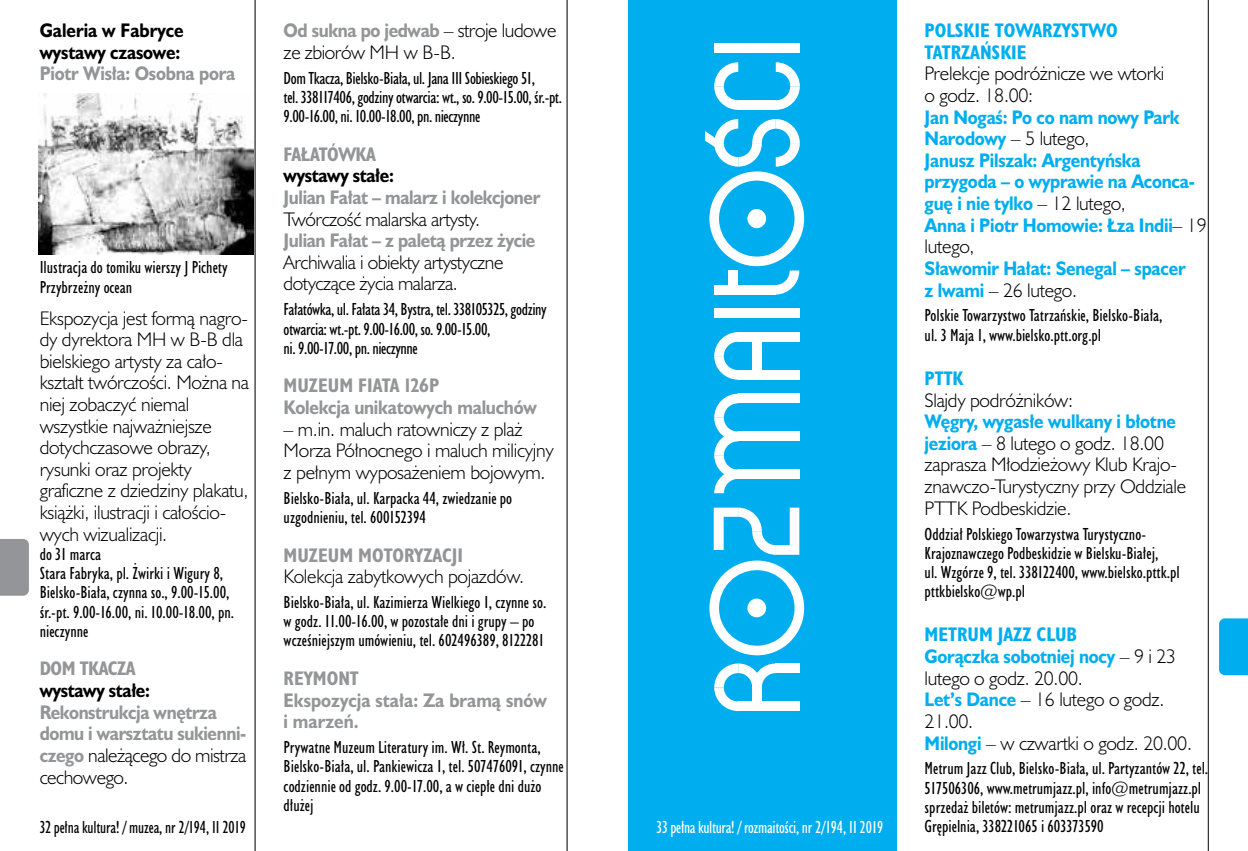
<style>
.page{position:relative;width:1248px;height:851px;background:#fff}
.page>*{position:absolute;margin:0;border:0;box-sizing:border-box;transform-origin:0 0}
.t1{font:300 18px/21.6px "Humanst 521 Lt PL";letter-spacing:-.015em;color:#000}
.t2{font:700 18px/21.6px "Humanst 521 PL";letter-spacing:-.015em;color:#00aeef;scale:.9 1}
.t3{font:700 18px/21.6px "Humanst 521 PL";letter-spacing:-.025em;color:#939597;scale:.9 1}
.t4{font:700 18px/21.6px "Humanst 521 PL";letter-spacing:-.015em;color:#000;scale:.9 1}
.t5{font:700 18px/21.6px "Humanst 521 Cn PL";color:#00aeef}
.t6{font:700 18px "Humanst 521 Cn PL";color:#939597}
.t7{font:700 18px/21.6px "Humanst 521 PL";color:#939597;scale:.9 1}
.t8{font:700 18px "Humanst 521 Cn PL";letter-spacing:-.025em;color:#939597}
.t9{font:16px/19.2px "Humanst 521 Cn PL";color:#000}
.t10{font:16px/19.2px "Humanst 521 Cn PL";letter-spacing:-.025em;color:#000}
.t11{font:16px "Humanst 521 Cn PL";letter-spacing:-.02em;color:#fff;scale:.96 1}
.t12{font:16px "Humanst 521 Cn PL";color:#000;scale:.95 1}
.s1{font-family:"Humanst 521 PL";font-weight:700;color:#939597}
.s2{font-family:"Humanst 521 Lt PL";font-weight:300;color:#000}
.s3{font-family:"Humanst 521 PL";font-weight:700;color:#00aeef}
</style>
<div class="page">
<div style="left:628px;top:0;width:268px;height:850px;background:#00aeef"></div>
<svg style="left:709px;top:560px;width:95px;height:95px"></svg>
<div style="left:713px;top:308px;width:86px;height:10px;background:#fff"></div>
<div style="left:713px;top:43px;width:86px;height:10px;background:#fff"></div>
<div style="left:737px;top:469px;width:62px;height:9px;background:#fff"></div>
<div style="left:737px;top:431px;width:62px;height:10px;background:#fff"></div>
<div style="left:737px;top:393px;width:62px;height:10px;background:#fff"></div>
<svg style="left:714px;top:393px;width:24px;height:100px"></svg>
<svg style="left:713px;top:507px;width:86px;height:47px"></svg>
<div style="left:738px;top:100px;width:38px;height:10px;background:#fff"></div>
<svg style="left:714px;top:62px;width:24px;height:48px"></svg>
<svg style="left:775px;top:62px;width:24px;height:48px"></svg>
<div style="left:737px;top:370px;width:62px;height:9px;background:#fff"></div>
<div style="left:737px;top:332px;width:62px;height:9px;background:#fff"></div>
<svg style="left:714px;top:332px;width:24px;height:47px"></svg>
<div style="left:752px;top:337px;width:9px;height:35px;background:#fff"></div>
<svg style="left:714px;top:663px;width:61px;height:48px"></svg>
<div style="left:775px;top:663px;width:24px;height:10px;background:#fff"></div>
<div style="left:752px;top:680px;width:9px;height:23px;background:#fff"></div>
<div style="left:738px;top:701px;width:61px;height:10px;background:#fff"></div>
<svg style="left:705px;top:119px;width:99px;height:175px"></svg>
<hr style="left:1207px;top:0;width:1px;height:850px;background:#000">
<div style="left:1219px;top:618px;width:28px;height:57px;background:#00aeef"></div>
<div style="left:0;top:539px;width:29px;height:56px;background:#939598"></div>
<hr style="left:255px;top:0;width:1px;height:850px;background:#000">
<hr style="left:566px;top:0;width:1px;height:850px;background:#000">
<img style="left:38px;top:93px;width:215px;height:161px">
<p class="t4" style="left:40px;top:19px;width:162px">Galeria w Fabryce wystawy czasowe:</p>
<p class="t3" style="left:40px;top:62px;width:219px">Piotr Wisła: Osobna pora</p>
<p class="t9" style="left:40px;top:258px;width:189px">Ilustracja do tomiku wierszy J Pichety<br>Przybrzeżny ocean</p>
<p class="t1" style="left:40px;top:306px;width:211px">Ekspozycja jest formą nagro&shy;dy dyrektora MH w B-B dla bielskiego artysty za cało&shy;kształt twórczości. Można na niej zobaczyć niemal wszystkie najważniejsze dotychczasowe obrazy, rysunki oraz projekty graficzne z dziedziny plakatu, książki, ilustracji i całościo&shy;wych wizualizacji.</p>
<p class="t9" style="left:40px;top:544px;width:196px">do 31 marca<br>Stara Fabryka, pl. Żwirki i Wigury 8,<br>Bielsko-Biała, czynna so., 9.00-15.00, śr.-pt. 9.00-16.00, ni. 10.00-18.00, pn. nieczynne</p>
<p class="t8" style="left:40px;top:656px;width:97px">DOM TKACZA</p>
<p class="t4" style="left:40px;top:679px;width:124px">wystawy stałe:</p>
<p class="t3" style="left:40px;top:700px;width:231px">Rekonstrukcja wnętrza domu i warsztatu sukienni-</p>
<p class="t1" style="left:40px;top:743px;width:208px"><span class="s1">czego</span> należącego do mistrza cechowego.</p>
<p class="t3" style="left:283px;top:19px;width:304px">Od sukna po jedwab <span class="s2">– stroje ludowe</span></p>
<p class="t1" style="left:283px;top:41px;width:173px">ze zbiorów MH w B-B.</p>
<p class="t10" style="left:283px;top:68px;width:280px">Dom Tkacza, Bielsko-Biała, ul. Jana III Sobieskiego 51,<br>tel. 338117406, godziny otwarcia: wt., so. 9.00-15.00, śr.-pt.<br>9.00-16.00, ni. 10.00-18.00, pn. nieczynne</p>
<p class="t8" style="left:283px;top:142px;width:94px">FAŁATÓWKA</p>
<p class="t4" style="left:283px;top:164px;width:124px">wystawy stałe:</p>
<p class="t3" style="left:283px;top:186px;width:287px">Julian Fałat – malarz i kolekcjoner</p>
<p class="t1" style="left:283px;top:208px;width:198px">Twórczość malarska artysty.</p>
<p class="t3" style="left:283px;top:229px;width:281px">Julian Fałat – z paletą przez życie</p>
<p class="t1" style="left:283px;top:251px;width:221px">Archiwalia i obiekty artystyczne dotyczące życia malarza.</p>
<p class="t10" style="left:283px;top:300px;width:265px">Fałatówka, ul. Fałata 34, Bystra, tel. 338105325, godziny otwarcia: wt.-pt. 9.00-16.00, so. 9.00-15.00,<br>ni. 9.00-17.00, pn. nieczynne</p>
<p class="t6" style="left:283px;top:373px;width:157px">MUZEUM FIATA 126P</p>
<p class="t3" style="left:283px;top:396px;width:283px">Kolekcja unikatowych maluchów</p>
<p class="t1" style="left:283px;top:417px;width:272px">– m.in. maluch ratowniczy z plaż<br>Morza Północnego i maluch milicyjny z pełnym wyposażeniem bojowym.</p>
<p class="t9" style="left:283px;top:488px;width:230px">Bielsko-Biała, ul. Karpacka 44, zwiedzanie po uzgodnieniu, tel. 600152394</p>
<p class="t6" style="left:283px;top:542px;width:181px">MUZEUM MOTORYZACJI</p>
<p class="t1" style="left:283px;top:565px;width:242px">Kolekcja zabytkowych pojazdów.</p>
<p class="t9" style="left:283px;top:592px;width:264px">Bielsko-Biała, ul. Kazimierza Wielkiego 1, czynne so. w godz. 11.00-16.00, w pozostałe dni i grupy – po wcześniejszym umówieniu, tel. 602496389, 8122281</p>
<p class="t6" style="left:283px;top:666px;width:77px">REYMONT</p>
<p class="t7" style="left:283px;top:688px;width:294px">Ekspozycja stała: Za bramą snów i marzeń.</p>
<p class="t9" style="left:283px;top:737px;width:281px">Prywatne Muzeum Literatury im. Wł. St. Reymonta, Bielsko-Biała, ul. Pankiewicza 1, tel. 507476091, czynne codziennie od godz. 9.00-17.00, a w ciepłe dni dużo dłużej</p>
<p class="t12" style="left:40px;top:816px;width:218px">32 pełna kultura! / muzea, nr 2/194, II 2019</p>
<p class="t11" style="left:656px;top:816px;width:237px">33 pełna kultura! / rozmaitości, nr 2/194, II 2019</p>
<p class="t5" style="left:924px;top:19px;width:194px">POLSKIE TOWARZYSTWO<br>TATRZAŃSKIE</p>
<p class="t1" style="left:924px;top:62px;width:241px">Prelekcje podróżnicze we wtorki o godz. 18.00:</p>
<p class="t2" style="left:924px;top:106px;width:285px">Jan Nogaś: Po co nam nowy Park</p>
<p class="t1" style="left:924px;top:127px;width:166px"><span class="s3">Narodowy</span> – 5 lutego,</p>
<p class="t2" style="left:924px;top:149px;width:315px">Janusz Pilszak: Argentyńska przygoda – o wyprawie na Aconca&shy;guę i nie tylko <span class="s2">– 12 lutego,<br></span>Anna i Piotr Homowie: Łza Indii<span class="s2">– 19</span></p>
<p class="t1" style="left:924px;top:235px;width:51px">lutego,</p>
<p class="t2" style="left:924px;top:257px;width:291px">Sławomir Hałat: Senegal – spacer</p>
<p class="t1" style="left:924px;top:278px;width:154px"><span class="s3">z lwami</span> – 26 lutego.</p>
<p class="t9" style="left:924px;top:306px;width:239px">Polskie Towarzystwo Tatrzańskie, Bielsko-Biała, ul. 3 Maja 1, www.bielsko.ptt.org.pl</p>
<p class="t5" style="left:924px;top:367px;width:40px">PTTK</p>
<p class="t1" style="left:924px;top:388px;width:150px">Slajdy podróżników:</p>
<p class="t2" style="left:924px;top:410px;width:281px">Węgry, wygasłe wulkany i błotne</p>
<p class="t1" style="left:924px;top:432px;width:263px"><span class="s3">jeziora</span> – 8 lutego o godz. 18.00 zaprasza Młodzieżowy Klub Krajo&shy;znawczo-Turystyczny przy Oddziale<br>PTTK Podbeskidzie.</p>
<p class="t9" style="left:924px;top:524px;width:256px">Oddział Polskiego Towarzystwa Turystyczno-Krajoznawczego Podbeskidzie w Bielsku-Białej,<br>ul. Wzgórze 9, tel. 338122400, www.bielsko.pttk.pl pttkbielsko@wp.pl</p>
<p class="t5" style="left:924px;top:623px;width:154px">METRUM JAZZ CLUB</p>
<p class="t2" style="left:924px;top:645px;width:281px">Gorączka sobotniej nocy <span class="s2">– 9 i 23</span></p>
<p class="t1" style="left:924px;top:666px;width:269px">lutego o godz. 20.00.<br><span class="s3">Let’s Dance</span> – 16 lutego o godz.<br>21.00.<br><span class="s3">Milongi</span> – w czwartki o godz. 20.00.</p>
<p class="t9" style="left:924px;top:758px;width:285px">Metrum Jazz Club, Bielsko-Biała, ul. Partyzantów 22, tel.<br>517506306, www.metrumjazz.pl, info@metrumjazz.pl sprzedaż biletów: metrumjazz.pl oraz w recepcji hotelu Grępielnia, 338221065 i 603373590</p>
</div>
